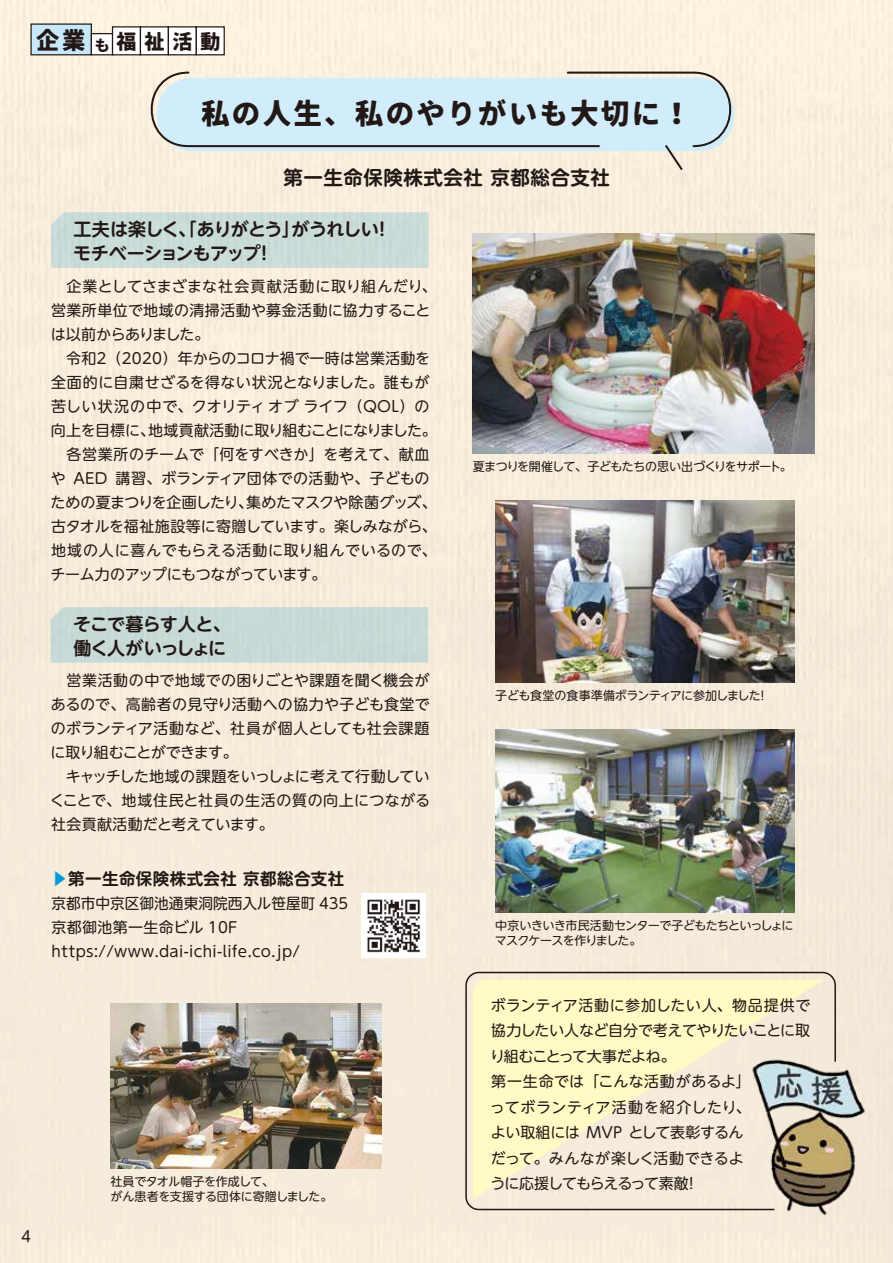
<style>
.page{position:relative;width:893px;height:1263px;background:#f5ecdb}
.page>*{position:absolute;margin:0;border:0;box-sizing:border-box;transform-origin:0 0}
.t1{font:30px "MOBO";letter-spacing:.025em;color:#221815}
.t2{font:21.15px "MOBO";color:#221815}
.t3{font:700 19.5px "UD Shin M Go Pro De";letter-spacing:.025em;color:#221815}
.t4{font:700 18px/24px "UD Shin M Go Pro De";letter-spacing:-.045em;color:#221815}
.t5{font:700 16.5px "UD Shin M Go Pro De";letter-spacing:.025em;color:#221815}
.t6{font:15px/24px "UD Shin M Go Pro";letter-spacing:.005em;color:#221815}
.t7{font:15px/24px "UD Shin M Go Pro";letter-spacing:.025em;color:#221815}
.t8{font:12px/15px "UD Shin M Go Pro";letter-spacing:-.04em;color:#221815}
.s1{font-size:24.6px}
.s2{color:#0099d9}
</style>
<div class="page">
<div style="left:51px;top:607px;width:377px;height:56px;background:#c8dad7"></div>
<div style="left:51px;top:212px;width:378px;height:56px;background:#cadcd8"></div>
<svg style="left:150px;top:71px;width:585px;height:100px"></svg>
<div style="left:30px;top:23px;width:62px;height:32px;background:#c7e8fa;border:1px solid #221815"></div>
<div style="left:91px;top:33px;width:22px;height:22px;background:#fff;border:1px solid #221815"></div>
<div style="left:112px;top:26px;width:29px;height:29px;background:#fff;border:1px solid #221815"></div>
<div style="left:140px;top:26px;width:29px;height:29px;background:#fff;border:1px solid #221815"></div>
<div style="left:168px;top:26px;width:29px;height:29px;background:#fff;border:1px solid #221815"></div>
<div style="left:196px;top:26px;width:29px;height:29px;background:#fff;border:1px solid #221815"></div>
<img style="left:788px;top:1069px;width:77px;height:146px">
<svg style="left:465px;top:971px;width:372px;height:240px"></svg>
<img style="left:362px;top:894px;width:64px;height:64px">
<img style="left:495px;top:730px;width:299px;height:182px">
<img style="left:495px;top:500px;width:299px;height:182px">
<img style="left:473px;top:234px;width:341px;height:219px">
<img style="left:111px;top:1003px;width:270px;height:165px">
<h2 class="t2" style="left:35px;top:29px;width:187px"><span class="s1">企業</span><sub>も</sub>福祉活動</h2>
<h1 class="t1" style="left:201px;top:95px;width:493px">私の人生、私のやりがいも大切に！</h1>
<h3 class="t3" style="left:284px;top:161px;width:328px">第一生命保険株式会社 京都総合支社</h3>
<p class="t4" style="left:73px;top:216px;width:320px">工夫は楽しく、「ありがとう」がうれしい！モチベーションもアップ！</p>
<p class="t6" style="left:51px;top:273px;width:388px">　企業としてさまざまな社会貢献活動に取り組んだり、営業所単位で地域の清掃活動や募金活動に協力することは以前からありました。<br>　令和２（2020）年からのコロナ禍で一時は営業活動を全面的に自粛せざるを得ない状況となりました。誰もが苦しい状況の中で、クオリティ オブ ライフ（QOL）の向上を目標に、地域貢献活動に取り組むことになりました。　各営業所のチームで「何をすべきか」を考えて、献血や AED 講習、ボランティア団体での活動や、子どものための夏まつりを企画したり、集めたマスクや除菌グッズ、古タオルを福祉施設等に寄贈しています。楽しみながら、地域の人に喜んでもらえる活動に取り組んでいるので、チーム力のアップにもつながっています。</p>
<p class="t4" style="left:73px;top:611px;width:159px">そこで暮らす人と、働く人がいっしょに</p>
<p class="t6" style="left:50px;top:668px;width:382px">　営業活動の中で地域での困りごとや課題を聞く機会があるので、高齢者の見守り活動への協力や子ども食堂でのボランティア活動など、社員が個人としても社会課題に取り組むことができます。<br>　キャッチした地域の課題をいっしょに考えて行動していくことで、地域住民と社員の生活の質の向上につながる社会貢献活動だと考えています。</p>
<p class="t5" style="left:51px;top:865px;width:295px"><span class="s2">▶</span>第一生命保険株式会社 京都総合支社</p>
<p class="t7" style="left:51px;top:890px;width:298px">京都市中京区御池通東洞院西入ル笹屋町 435京都御池第一生命ビル 10F https://www.dai-ichi-life.co.jp/</p>
<p class="t6" style="left:21px;top:1223px;width:11px">4</p>
<p class="t8" style="left:110px;top:1173px;width:223px">社員でタオル帽子を作成して、<br>がん患者を支援する団体に寄贈しました。</p>
<p class="t8" style="left:473px;top:458px;width:321px">夏まつりを開催して、子どもたちの思い出づくりをサポート。</p>
<p class="t8" style="left:495px;top:687px;width:275px">子ども食堂の食事準備ボランティアに参加しました！</p>
<p class="t8" style="left:495px;top:917px;width:300px">中京いきいき市民活動センターで子どもたちといっしょにマスクケースを作りました。</p>
<p class="t6" style="left:490px;top:992px;width:322px;line-height:25.5px">ボランティア活動に参加したい人、物品提供で協力したい人など自分で考えてやりたいことに取り組むことって大事だよね。<br>第一生命では「こんな活動があるよ」<br>ってボランティア活動を紹介したり、<br>よい取組には MVP として表彰するん<br>だって。みんなが楽しく活動できるよ<br>うに応援してもらえるって素敵！</p>
</div>
